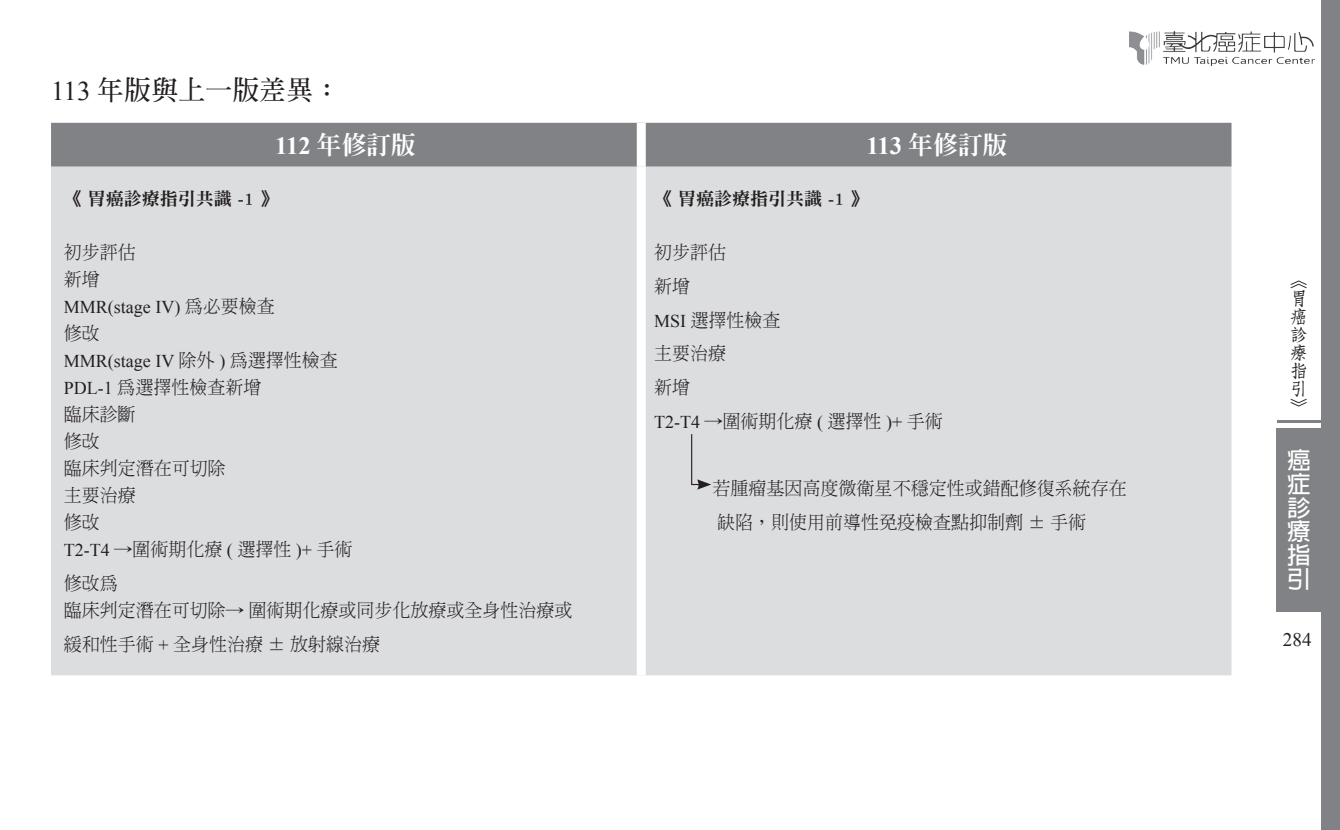
<style>
.page{position:relative;width:1340px;height:830px;background:#fff}
.page>*{position:absolute;margin:0;border:0;box-sizing:border-box;transform-origin:0 0}
.t1{font:700 27px "AR Ming B5";color:#231f20}
.t2{font:800 24.75px "AR Ming B5";color:#fff}
.t3{font:700 23.62px/23.6px "AR Hei B5";color:#fff;text-align:justify}
.t4{font:19.12px "Times New Roman";color:#231f20}
.t5{font:300 18px/27px "AR Ming B5";color:#231f20}
.t6{font:18px "Times New Roman";color:#231f20}
.t7{font:18px "DF Ming Std W9";color:#231f20}
.t8{font:18px/18px "DF Fang Song Std W6";color:#231f20}
.s1{font-family:"Times New Roman";font-weight:400}
.s2{font-family:"Times New Roman";font-weight:700}
.s3{font-family:"AR Ming B5";font-weight:300}
</style>
<div class="page">
<div style="left:1320px;top:0;width:19px;height:829px;background:#808285"></div>
<div style="left:1276px;top:427px;width:47px;height:184px;background:#808285"></div>
<hr style="left:1276px;top:420px;width:47px;height:3px;background:#808285">
<img style="left:1129px;top:31px;width:185px;height:34px">
<div style="left:51px;top:123px;width:1180px;height:44px;background:#808285"></div>
<div style="left:51px;top:167px;width:1180px;height:508px;background:#dcdddf"></div>
<div style="left:636px;top:123px;width:9px;height:44px;background:#fff"></div>
<div style="left:636px;top:167px;width:9px;height:508px;background:#fff"></div>
<svg style="left:690px;top:433px;width:21px;height:56px"></svg>
<h1 class="t1" style="left:51px;top:77px;width:291px"><span class="s1">113</span> 年版與上一版差異：</h1>
<h2 class="t2" style="left:275px;top:132px;width:142px"><span class="s2">112</span> 年修訂版</h2>
<h2 class="t2" style="left:866px;top:132px;width:142px"><span class="s2">113</span> 年修訂版</h2>
<p class="t7" style="left:64px;top:188px;width:216px">《 胃癌診療指引共識 -1 》</p>
<p class="t5" style="left:64px;top:238px;width:73px">初步評估新增</p>
<p class="t6" style="left:64px;top:295px;width:212px">MMR(stage IV) <span class="s3">為必要檢查</span></p>
<p class="t5" style="left:64px;top:319px;width:37px">修改</p>
<p class="t6" style="left:64px;top:349px;width:275px">MMR(stage IV <span class="s3">除外</span> ) <span class="s3">為選擇性檢查</span></p>
<p class="t5" style="left:64px;top:373px;width:290px"><span class="s1">PDL-1</span> 為選擇性檢查新增<br>臨床診斷<br>修改<br>臨床判定潛在可切除<br>主要治療<br>修改<br><span class="s1">T2-T4</span> →圍術期化療 <span class="s1">(</span> 選擇性 <span class="s1">)+</span> 手術</p>
<p class="t5" style="left:64px;top:569px;width:510px">修改為<br>臨床判定潛在可切除→ 圍術期化療或同步化放療或全身性治療或</p>
<p class="t5" style="left:64px;top:630px;width:318px">緩和性手術 <span class="s1">+</span> 全身性治療 ± 放射線治療</p>
<p class="t7" style="left:654px;top:188px;width:216px">《 胃癌診療指引共識 -1 》</p>
<p class="t5" style="left:654px;top:235px;width:290px;line-height:33.8px">初步評估<br>新增<br><span class="s1">MSI</span> 選擇性檢查<br>主要治療<br>新增<br><span class="s1">T2-T4</span> →圍術期化療 <span class="s1">(</span> 選擇性 <span class="s1">)+</span> 手術</p>
<p class="t5" style="left:712px;top:471px;width:415px;line-height:33.8px">若腫瘤基因高度微衛星不穩定性或錯配修復系統存在缺陷，則使用前導性免疫檢查點抑制劑 ± 手術</p>
<p class="t8" style="left:1289px;top:271px;width:19px">《胃癌診療指引》</p>
<h3 class="t3" style="left:1286px;top:448px;width:24px">癌症診療指引</h3>
<p class="t4" style="left:1282px;top:626px;width:30px">284</p>
</div>
